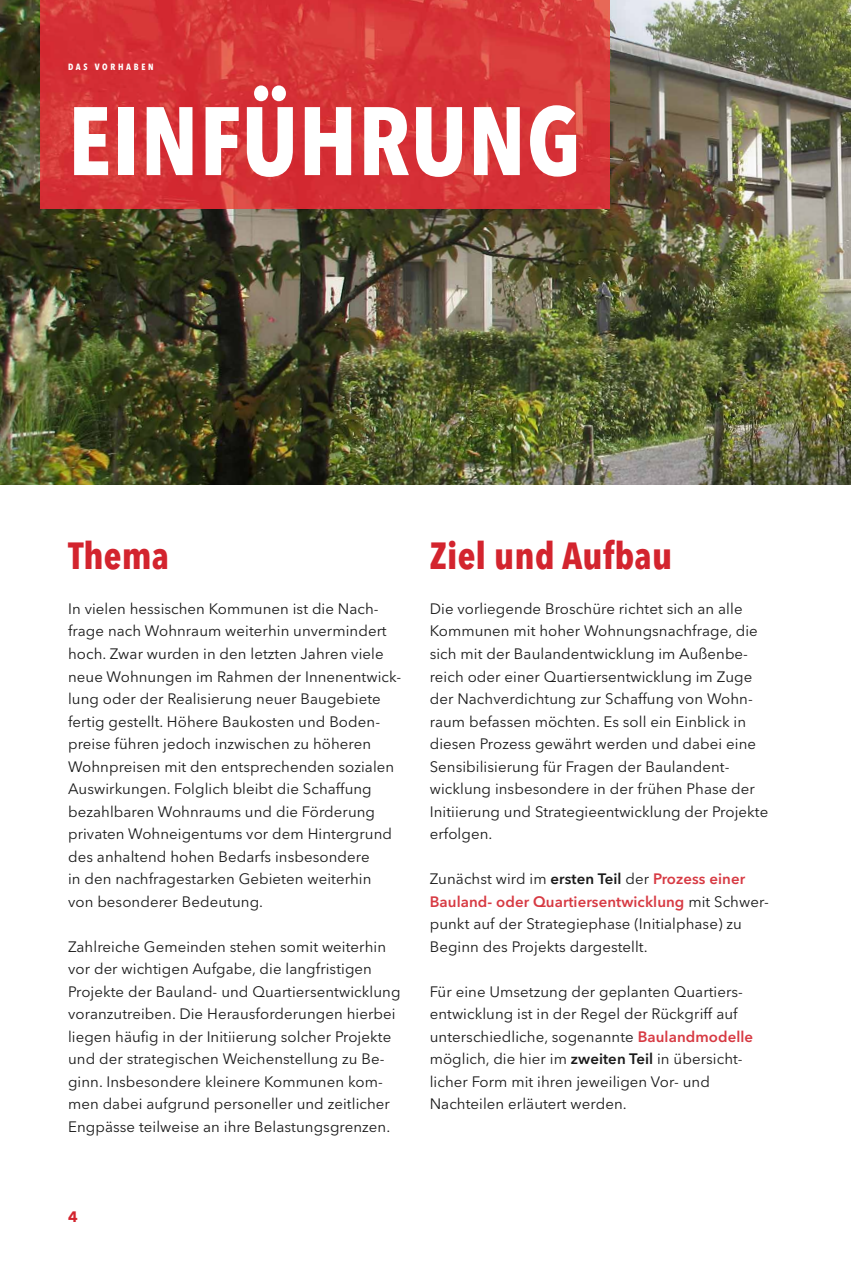
<style>
.page{position:relative;width:851px;height:1276px;background:#fff}
.page>*{position:absolute;margin:0;border:0;box-sizing:border-box;transform-origin:0 0}
.titel_1_ohne{font:700 condensed 96px "Avenir Next LT Pro";letter-spacing:.01em;color:#fff}
.titel_2_ohne{font:700 condensed 37.5px "Avenir Next LT Pro";letter-spacing:.005em;color:#d3242e}
.Fließtext{font:15px/22.5px "Avenir Next LT Pro";letter-spacing:.005em;color:#1a1a1a}
.t1{font:700 15px "Avenir Next LT Pro";color:#d3242e}
.Kolumnen_-_6_Pt{font:700 condensed 9px "Avenir Next LT Pro";letter-spacing:.3em;color:#fff}
.s1{font-weight:600}
.s2{font-weight:600;color:#d73a43}
</style>
<div class="page">
<img style="left:0;top:0;width:850px;height:484px">
<img style="left:41px;top:0;width:568px;height:209px">
<p class="Kolumnen_-_6_Pt" style="left:68px;top:62px;width:87px">DAS VORHABEN</p>
<p class="titel_1_ohne" style="left:68px;top:82px;width:514px">EINFÜHRUNG</p>
<p class="titel_2_ohne" style="left:68px;top:533px;width:103px">Thema</p>
<p class="Fließtext" style="left:68px;top:597px;width:334px">In vielen hessischen Kommunen ist die Nach&shy;frage nach Wohnraum weiterhin unvermindert hoch. Zwar wurden in den letzten Jahren viele neue Wohnungen im Rahmen der Innenentwick&shy;lung oder der Realisierung neuer Baugebiete fertig gestellt. Höhere Baukosten und Boden&shy;preise führen jedoch inzwischen zu höheren Wohnpreisen mit den entsprechenden sozialen Auswirkungen. Folglich bleibt die Schaffung bezahlbaren Wohnraums und die Förderung privaten Wohneigentums vor dem Hintergrund des anhaltend hohen Bedarfs insbesondere<br>in den nachfragestarken Gebieten weiterhin<br>von besonderer Bedeutung.</p>
<p class="Fließtext" style="left:68px;top:935px;width:334px">Zahlreiche Gemeinden stehen somit weiterhin vor der wichtigen Aufgabe, die langfristigen Projekte der Bauland- und Quartiersentwicklung voranzutreiben. Die Herausforderungen hierbei liegen häufig in der Initiierung solcher Projekte und der strategischen Weichenstellung zu Be&shy;ginn. Insbesondere kleinere Kommunen kom&shy;men dabei aufgrund personeller und zeitlicher Engpässe teilweise an ihre Belastungsgrenzen.</p>
<p class="titel_2_ohne" style="left:429px;top:533px;width:244px">Ziel und Aufbau</p>
<p class="Fließtext" style="left:429px;top:597px;width:340px">Die vorliegende Broschüre richtet sich an alle Kommunen mit hoher Wohnungsnachfrage, die sich mit der Baulandentwicklung im Außenbe&shy;reich oder einer Quartiersentwicklung im Zuge der Nachverdichtung zur Schaffung von Wohn&shy;raum befassen möchten. Es soll ein Einblick in diesen Prozess gewährt werden und dabei eine Sensibilisierung für Fragen der Baulandent&shy;wicklung insbesondere in der frühen Phase der Initiierung und Strategieentwicklung der Projekte erfolgen.</p>
<p class="Fließtext" style="left:429px;top:867px;width:340px">Zunächst wird im <span class="s1">ersten Teil</span> der <span class="s2">Prozess einer Bauland- oder Quartiersentwicklung</span> mit Schwer&shy;punkt auf der Strategiephase (Initialphase) zu Beginn des Projekts dargestellt.</p>
<p class="Fließtext" style="left:429px;top:980px;width:325px">Für eine Umsetzung der geplanten Quartiers&shy;entwicklung ist in der Regel der Rückgriff auf unterschiedliche, sogenannte <span class="s2">Baulandmodelle </span>möglich, die hier im <span class="s1">zweiten Teil</span> in übersicht&shy;licher Form mit ihren jeweiligen Vor- und Nachteilen erläutert werden.</p>
<p class="t1" style="left:68px;top:1207px;width:11px">4</p>
</div>
